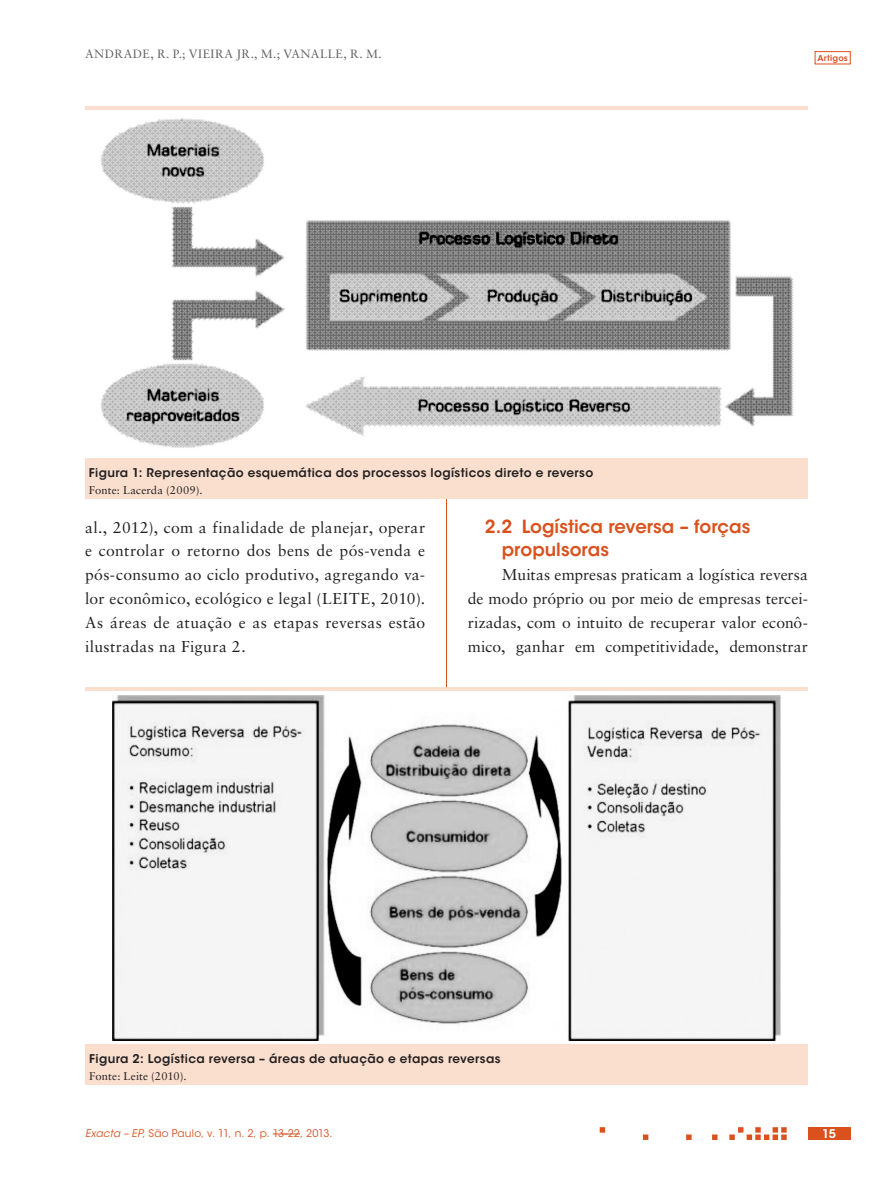
<style>
.page{position:relative;width:893px;height:1191px;background:#fff}
.page>*{position:absolute;margin:0;border:0;box-sizing:border-box;transform-origin:0 0}
.ex_Subtitulo_2{font:600 18px/23.9px "ITC Avant Garde Std";color:#da511d}
.ex_Normal{font:15.75px/23.9px "Sabon LT Std";letter-spacing:.015em;color:#231f20;text-align:justify}
.ex_Tabela_-_titulo{font:600 12px "ITC Avant Garde Std";letter-spacing:.03em;color:#231f20}
.ex_TextoTopo{font:12px "Sabon LT Std";letter-spacing:.045em;color:#636366}
.t1{font:600 12px "ITC Avant Garde Std";color:#fff}
.ex_Tabela_-_nota{font:11.25px "Sabon LT Std";letter-spacing:.01em;color:#231f20}
.t2{font:10.5px "ITC Avant Garde Std";letter-spacing:.015em;color:#da511d}
.t3{font:600 8.25px "ITC Avant Garde Std";letter-spacing:.025em;color:#da511d}
.s1{font-style:italic}
</style>
<div class="page">
<hr style="left:446px;top:106px;width:1px;height:978px;background:#da511d">
<svg style="left:600px;top:1127px;width:187px;height:13px"></svg>
<div style="left:815px;top:51px;width:35px;height:13px;border:1px solid #da511d"></div>
<div style="left:808px;top:1127px;width:42px;height:13px;background:#da511d"></div>
<svg style="left:273px;top:1133px;width:27px;height:1px"></svg>
<div style="left:85px;top:106px;width:722px;height:392px;background:#fadfce"></div>
<div style="left:85px;top:111px;width:722px;height:347px;background:#fff"></div>
<img style="left:100px;top:118px;width:694px;height:330px">
<div style="left:85px;top:687px;width:723px;height:397px;background:#fadfce"></div>
<div style="left:85px;top:692px;width:723px;height:352px;background:#fff"></div>
<img style="left:112px;top:695px;width:669px;height:345px">
<p class="ex_TextoTopo" style="left:85px;top:46px;width:298px">ANDRADE, R. P.; VIEIRA JR., M.; VANALLE, R. M.</p>
<p class="t3" style="left:817px;top:53px;width:32px">Artigos</p>
<p class="ex_Tabela_-_titulo" style="left:89px;top:464px;width:506px">Figura 1: Representação esquemática dos processos logísticos direto e reverso</p>
<p class="ex_Tabela_-_nota" style="left:89px;top:484px;width:115px">Fonte: Lacerda (2009).</p>
<p class="ex_Normal" style="left:85px;top:515px;width:342px">al., 2012), com a finalidade de planejar, operar e controlar o retorno dos bens de pós-venda e pós-consumo ao ciclo produtivo, agregando va&shy;lor econômico, ecológico e legal (LEITE, 2010).<br>As áreas de atuação e as etapas reversas estão ilustradas na Figura 2.</p>
<p class="ex_Subtitulo_2" style="left:502px;top:514px;width:250px;text-indent:-17px">2.2 Logística reversa – forças propulsoras</p>
<p class="ex_Normal" style="left:468px;top:562px;width:342px;text-indent:34px">Muitas empresas praticam a logística reversa de modo próprio ou por meio de empresas tercei&shy;rizadas, com o intuito de recuperar valor econô&shy;mico, ganhar em competitividade, demonstrar</p>
<p class="ex_Tabela_-_titulo" style="left:89px;top:1050px;width:413px">Figura 2: Logística reversa – áreas de atuação e etapas reversas</p>
<p class="ex_Tabela_-_nota" style="left:89px;top:1069px;width:99px">Fonte: Leite (2010).</p>
<p class="t2" style="left:85px;top:1127px;width:249px"><span class="s1">Exacta – EP</span>, São Paulo, v. 11, n. 2, p. 13-22, 2013.</p>
<p class="t1" style="left:822px;top:1126px;width:15px">15</p>
</div>
